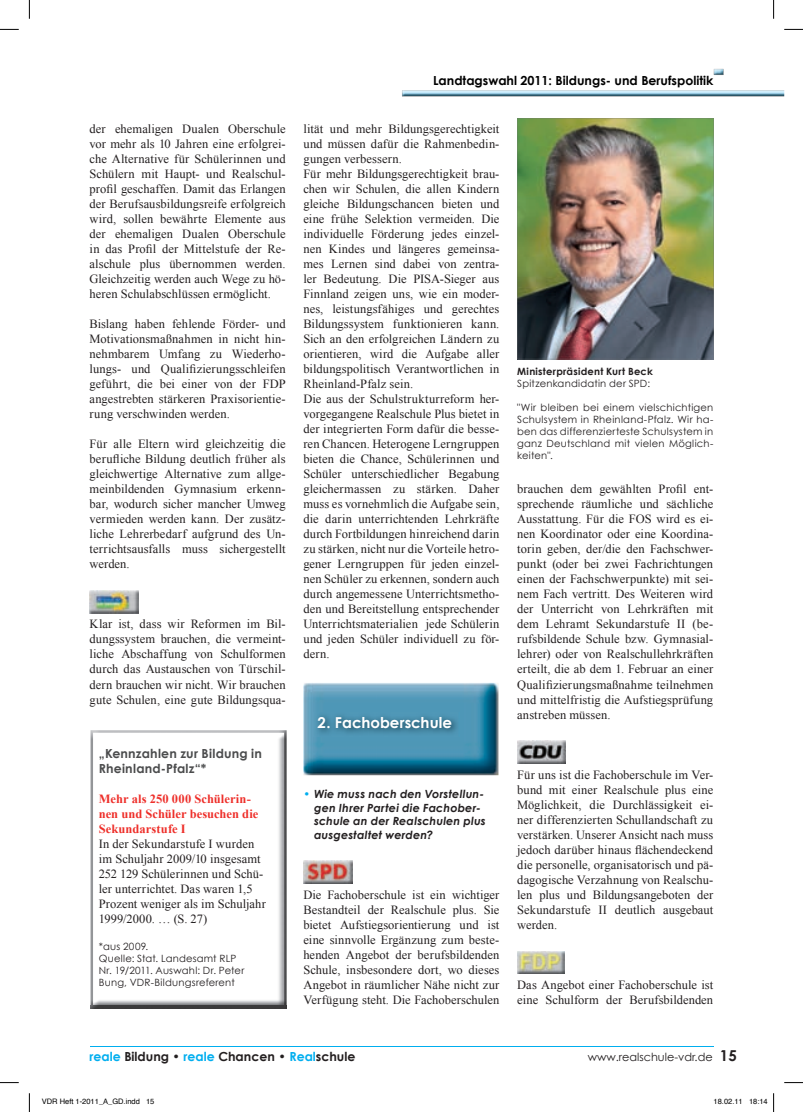
<style>
.page{position:relative;width:803px;height:1112px;background:#fff}
.page>*{position:absolute;margin:0;border:0;box-sizing:border-box;transform-origin:0 0}
.t1{font:700 15px "Century Gothic";color:#fff}
.t2{font:12.5px/15px "Times New Roman";letter-spacing:.005em;color:#231f20;text-align:justify}
.t3{font:700 12.5px/15px "Times New Roman";letter-spacing:.005em;color:#ee2f2a}
.t4{font:700 12.5px "Century Gothic";color:#000}
.t5{font:700 12.5px/15px "Century Gothic";letter-spacing:.015em;color:#4b4c4d}
.t6{font:700 12.5px "Century Gothic";color:#231f20}
.t7{font:italic 700 11.25px/13.5px "Century Gothic";letter-spacing:.015em;color:#231f20}
.t8{font:11.25px "Century Gothic";color:#231f20}
.t9{font:10px/12px "Century Gothic";letter-spacing:.02em;color:#231f20;text-align:justify}
.t10{font:700 10px "Century Gothic";letter-spacing:.025em;color:#231f20}
.t11{font:7.5px "Helvetica";color:#000}
.s1{font-style:normal;color:#00aeef}
.s2{color:#00aeef}
.s3{font-weight:700;font-size:15px}
</style>
<div class="page">
<img style="left:402px;top:90px;width:382px;height:6px">
<svg style="left:714px;top:69px;width:9px;height:6px"></svg>
<hr style="left:90px;top:1046px;width:623px;height:1px;background:#00aeef">
<img style="left:90px;top:590px;width:49px;height:23px">
<img style="left:303px;top:682px;width:195px;height:93px">
<img style="left:313px;top:711px;width:147px;height:24px">
<img style="left:303px;top:860px;width:49px;height:23px">
<img style="left:517px;top:740px;width:49px;height:23px">
<img style="left:517px;top:951px;width:48px;height:22px">
<img style="left:517px;top:118px;width:197px;height:241px">
<img style="left:91px;top:730px;width:196px;height:277px">
<svg style="left:0;top:29px;width:19px;height:1px"></svg>
<svg style="left:784px;top:29px;width:19px;height:1px"></svg>
<svg style="left:0;top:1082px;width:19px;height:1px"></svg>
<svg style="left:784px;top:1082px;width:19px;height:1px"></svg>
<svg style="left:29px;top:0;width:1px;height:19px"></svg>
<svg style="left:29px;top:1093px;width:1px;height:18px"></svg>
<svg style="left:773px;top:0;width:1px;height:19px"></svg>
<svg style="left:773px;top:1093px;width:1px;height:18px"></svg>
<p class="t2" style="left:90px;top:121px;width:198px">der ehemaligen Dualen Oberschule vor mehr als 10 Jahren eine erfolgrei&shy;che Alternative für Schülerinnen und Schülern mit Haupt- und Realschul&shy;profil geschaffen. Damit das Erlangen der Berufsausbildungsreife erfolgreich wird, sollen bewährte Elemente aus der ehemaligen Dualen Oberschule in das Profil der Mittelstufe der Re&shy;alschule plus übernommen werden.<br>Gleichzeitig werden auch Wege zu hö&shy;heren Schulabschlüssen ermöglicht.</p>
<p class="t2" style="left:90px;top:316px;width:198px">Bislang haben fehlende Förder- und Motivationsmaßnahmen in nicht hin&shy;nehmbarem Umfang zu Wiederho&shy;lungs- und Qualifizierungsschleifen geführt, die bei einer von der FDP angestrebten stärkeren Praxisorientie&shy;rung verschwinden werden.</p>
<p class="t2" style="left:90px;top:436px;width:198px">Für alle Eltern wird gleichzeitig die berufliche Bildung deutlich früher als gleichwertige Alternative zum allge&shy;meinbildenden Gymnasium erkenn&shy;bar, wodurch sicher mancher Umweg vermieden werden kann. Der zusätz&shy;liche Lehrerbedarf aufgrund des Un&shy;terrichtsausfalls muss sichergestellt werden.</p>
<p class="t2" style="left:90px;top:616px;width:198px">Klar ist, dass wir Reformen im Bil&shy;dungssystem brauchen, die vermeint&shy;liche Abschaffung von Schulformen durch das Austauschen von Türschil&shy;dern brauchen wir nicht. Wir brauchen gute Schulen, eine gute Bildungsqua-</p>
<p class="t5" style="left:99px;top:745px;width:165px">„Kennzahlen zur Bildung in<br>Rheinland-Pfalz“*</p>
<p class="t3" style="left:99px;top:790px;width:161px">Mehr als 250 000 Schülerin&shy;nen und Schüler besuchen die<br>Sekundarstufe I</p>
<p class="t2" style="left:99px;top:835px;width:169px;text-align:left">In der Sekundarstufe I wurden im Schuljahr 2009/10 insgesamt<br>252 129 Schülerinnen und Schü&shy;ler unterrichtet. Das waren 1,5<br>Prozent weniger als im Schuljahr<br>1999/2000. … (S. 27)</p>
<p class="t9" style="left:99px;top:940px;width:147px;text-align:left">*aus 2009.<br>Quelle: Stat. Landesamt RLP<br>Nr. 19/2011. Auswahl: Dr. Peter<br>Bung, VDR-Bildungsreferent</p>
<p class="t4" style="left:433px;top:72px;width:282px">Landtagswahl 2011: Bildungs- und Berufspolitik</p>
<p class="t2" style="left:303px;top:121px;width:198px;text-align:left">lität und mehr Bildungsgerechtigkeit und müssen dafür die Rahmenbedin&shy;gungen verbessern.<br>Für mehr Bildungsgerechtigkeit brau&shy;chen wir Schulen, die allen Kindern gleiche Bildungschancen bieten und eine frühe Selektion vermeiden. Die individuelle Förderung jedes einzel&shy;nen Kindes und längeres gemeinsa&shy;mes Lernen sind dabei von zentra&shy;ler Bedeutung. Die PISA-Sieger aus Finnland zeigen uns, wie ein moder&shy;nes, leistungsfähiges und gerechtes Bildungssystem funktionieren kann.<br>Sich an den erfolgreichen Ländern zu orientieren, wird die Aufgabe aller bildungspolitisch Verantwortlichen in Rheinland-Pfalz sein.<br>Die aus der Schulstrukturreform her&shy;vorgegangene Realschule Plus bietet in der integrierten Form dafür die besse&shy;ren Chancen. Heterogene Lerngruppen bieten die Chance, Schülerinnen und Schüler unterschiedlicher Begabung gleichermassen zu stärken. Daher muss es vornehmlich die Aufgabe sein, die darin unterrichtenden Lehrkräfte durch Fortbildungen hinreichend darin zu stärken, nicht nur die Vorteile hetro&shy;gener Lerngruppen für jeden einzel&shy;nen Schüler zu erkennen, sondern auch durch angemessene Unterrichtsmetho&shy;den und Bereitstellung entsprechender Unterrichtsmaterialien jede Schülerin und jeden Schüler individuell zu för&shy;dern.</p>
<p class="t1" style="left:318px;top:712px;width:136px">2. Fachoberschule</p>
<p class="t10" style="left:517px;top:365px;width:137px">Ministerpräsident Kurt Beck</p>
<p class="t9" style="left:517px;top:377px;width:134px">Spitzenkandidatin der SPD:</p>
<p class="t9" style="left:517px;top:401px;width:198px">"Wir bleiben bei einem vielschichtigen Schulsystem in Rheinland-Pfalz. Wir ha&shy;ben das differenzierteste Schulsystem in ganz Deutschland mit vielen Möglich&shy;keiten".</p>
<p class="t2" style="left:517px;top:481px;width:198px">brauchen dem gewählten Profil ent&shy;sprechende räumliche und sächliche Ausstattung. Für die FOS wird es ei&shy;nen Koordinator oder eine Koordina&shy;torin geben, der/die den Fachschwer&shy;punkt (oder bei zwei Fachrichtungen einen der Fachschwerpunkte) mit sei&shy;nem Fach vertritt. Des Weiteren wird der Unterricht von Lehrkräften mit dem Lehramt Sekundarstufe II (be&shy;rufsbildende Schule bzw. Gymnasial&shy;lehrer) oder von Realschullehrkräften erteilt, die ab dem 1. Februar an einer Qualifizierungsmaßnahme teilnehmen und mittelfristig die Aufstiegsprüfung anstreben müssen.</p>
<p class="t7" style="left:314px;top:786px;width:173px;text-indent:-11px"><span class="s1">•</span> Wie muss nach den Vorstellun&shy;gen Ihrer Partei die Fachober&shy;schule an der Realschulen plus ausgestaltet werden?</p>
<p class="t2" style="left:303px;top:886px;width:198px">Die Fachoberschule ist ein wichtiger Bestandteil der Realschule plus. Sie bietet Aufstiegsorientierung und ist eine sinnvolle Ergänzung zum beste&shy;henden Angebot der berufsbildenden Schule, insbesondere dort, wo dieses Angebot in räumlicher Nähe nicht zur Verfügung steht. Die Fachoberschulen</p>
<p class="t2" style="left:517px;top:766px;width:198px">Für uns ist die Fachoberschule im Ver&shy;bund mit einer Realschule plus eine Möglichkeit, die Durchlässigkeit ei&shy;ner differenzierten Schullandschaft zu verstärken. Unserer Ansicht nach muss jedoch darüber hinaus flächendeckend die personelle, organisatorisch und pä&shy;dagogische Verzahnung von Realschu&shy;len plus und Bildungsangeboten der Sekundarstufe II deutlich ausgebaut werden.</p>
<p class="t2" style="left:517px;top:976px;width:198px">Das Angebot einer Fachoberschule ist eine Schulform der Berufsbildenden</p>
<p class="t6" style="left:90px;top:1047px;width:267px"><span class="s2">reale</span> Bildung • <span class="s2">reale</span> Chancen • <span class="s2">Real</span>schule</p>
<p class="t8" style="left:588px;top:1049px;width:151px">www.realschule-vdr.de <span class="s3">15</span></p>
<p class="t11" style="left:42px;top:1095px;width:114px">VDR Heft 1-2011_A_GD.indd 15</p>
<p class="t11" style="left:713px;top:1095px;width:56px">18.02.11 18:14</p>
</div>
